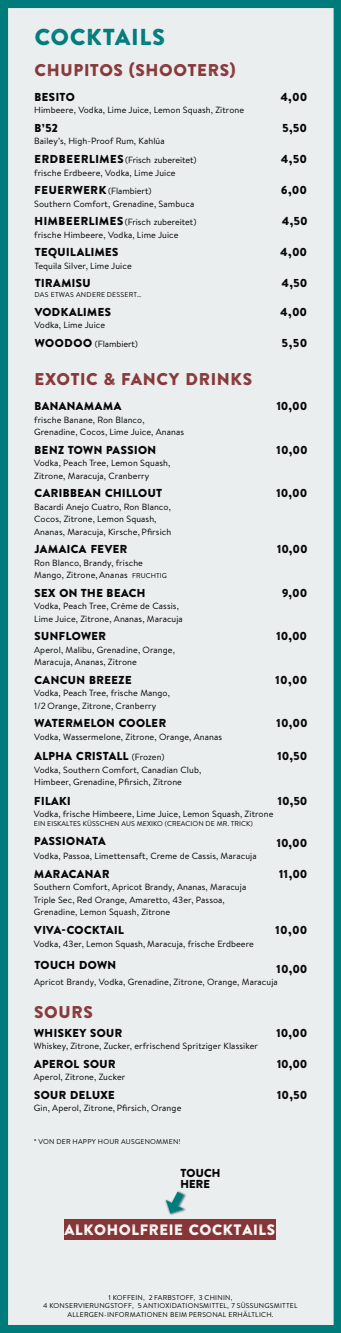
<style>
.page{position:relative;width:341px;height:1333px;background:#fff}
.page>*{position:absolute;margin:0;border:0;box-sizing:border-box;transform-origin:0 0}
.t1{font:23px "Brandon Printed One";letter-spacing:-.005em;color:#007b7b}
.t2{font:17px "Brandon Printed One";color:#873638}
.t3{font:15px "Brandon Printed One";color:#fff}
.t4{font:11.5px "Brandon Printed One";letter-spacing:-.015em;color:#000}
.t5{font:11.5px/11.5px "Brandon Printed One";letter-spacing:-.04em;color:#000}
.t6{font:9px/12.5px "Brandon Text";letter-spacing:.01em;color:#000}
.t7{font:7px/8.6px "Brandon Text";letter-spacing:.03em;color:#000;text-align:center}
.t8{font:7px "Brandon Text";letter-spacing:.01em;color:#000}
.s1{font-family:"Brandon Printed One";font-size:11.5px}
.s2{font-size:7px}
.s3{font-family:"Brandon Text";font-size:9px}
</style>
<div class="page">
<div style="left:0;top:0;width:340px;height:1332px;background:#eaeeee"></div>
<div style="left:64px;top:1218px;width:211px;height:21px;background:#873638"></div>
<img style="left:164px;top:1190px;width:22px;height:25px">
<svg style="left:165px;top:1191px;width:19px;height:22px"></svg>
<h1 class="t1" style="left:34px;top:29px;width:133px">COCKTAILS</h1>
<h2 class="t2" style="left:34px;top:64px;width:203px">CHUPITOS (SHOOTERS)</h2>
<p class="t4" style="left:34px;top:93px;width:42px">BESITO</p>
<p class="t4" style="left:280px;top:93px;width:28px">4,00</p>
<p class="t6" style="left:34px;top:105px;width:211px">Himbeere, Vodka, Lime Juice, Lemon Squash, Zitrone</p>
<p class="t4" style="left:34px;top:124px;width:26px">B’52</p>
<p class="t4" style="left:281px;top:124px;width:26px">5,50</p>
<p class="t6" style="left:34px;top:133px;width:164px;line-height:18.8px">Bailey’s, High-Proof Rum, Kahlúa<br><span class="s1">ERDBEERLIMES</span>(Frisch zubereitet)</p>
<p class="t4" style="left:280px;top:155px;width:28px">4,50</p>
<p class="t6" style="left:34px;top:164px;width:143px;line-height:18.5px">frische Erdbeere, Vodka, Lime Juice<br><span class="s1">FEUERWERK</span> (Flambiert)</p>
<p class="t6" style="left:34px;top:195px;width:163px;line-height:18.5px">Southern Comfort, Grenadine, Sambuca<br><span class="s1">HIMBEERLIMES</span>(Frisch zubereitet)</p>
<p class="t4" style="left:280px;top:186px;width:28px">6,00</p>
<p class="t4" style="left:281px;top:217px;width:27px">4,50</p>
<p class="t6" style="left:34px;top:229px;width:146px">frische Himbeere, Vodka, Lime Juice</p>
<p class="t4" style="left:34px;top:248px;width:86px">TEQUILALIMES</p>
<p class="t4" style="left:280px;top:248px;width:28px">4,00</p>
<p class="t6" style="left:34px;top:260px;width:99px">Tequila Silver, Lime Juice</p>
<p class="t4" style="left:34px;top:279px;width:58px">TIRAMISU</p>
<p class="t4" style="left:281px;top:279px;width:27px">4,50</p>
<p class="t7" style="left:34px;top:291px;width:108px">DAS ETWAS ANDERE DESSERT…</p>
<p class="t4" style="left:34px;top:307px;width:78px">VODKALIMES</p>
<p class="t4" style="left:280px;top:307px;width:28px">4,00</p>
<p class="t6" style="left:34px;top:317px;width:105px;line-height:18.5px">Vodka, Lime Juice<br><span class="s1">WOODOO</span> (Flambiert)</p>
<p class="t4" style="left:281px;top:338px;width:27px">5,50</p>
<h2 class="t2" style="left:34px;top:373px;width:219px">EXOTIC &amp; FANCY DRINKS</h2>
<p class="t4" style="left:34px;top:402px;width:89px">BANANAMAMA</p>
<p class="t4" style="left:276px;top:402px;width:32px">10,00</p>
<p class="t6" style="left:34px;top:414px;width:151px">frische Banane, Ron Blanco,<br>Grenadine, Cocos, Lime Juice, Ananas</p>
<p class="t4" style="left:34px;top:445px;width:124px">BENZ TOWN PASSION</p>
<p class="t4" style="left:276px;top:445px;width:33px">10,00</p>
<p class="t6" style="left:34px;top:458px;width:137px">Vodka, Peach Tree, Lemon Squash,<br>Zitrone, Maracuja, Cranberry</p>
<p class="t4" style="left:34px;top:489px;width:129px">CARIBBEAN CHILLOUT</p>
<p class="t4" style="left:275px;top:489px;width:33px">10,00</p>
<p class="t6" style="left:34px;top:501px;width:138px">Bacardi Anejo Cuatro, Ron Blanco,<br>Cocos, Zitrone, Lemon Squash,<br>Ananas, Maracuja, Kirsche, Pfirsich</p>
<p class="t4" style="left:34px;top:545px;width:95px">JAMAICA FEVER</p>
<p class="t4" style="left:276px;top:545px;width:32px">10,00</p>
<p class="t6" style="left:34px;top:557px;width:134px">Ron Blanco, Brandy, frische<br>Mango, Zitrone,Ananas <span class="s2">FRUCHTIG</span></p>
<p class="t4" style="left:34px;top:588px;width:113px">SEX ON THE BEACH</p>
<p class="t4" style="left:281px;top:588px;width:27px">9,00</p>
<p class="t6" style="left:34px;top:601px;width:150px">Vodka, Peach Tree, Créme de Cassis,<br>Lime Juice, Zitrone, Ananas, Maracuja</p>
<p class="t4" style="left:34px;top:632px;width:73px">SUNFLOWER</p>
<p class="t4" style="left:276px;top:632px;width:32px">10,00</p>
<p class="t6" style="left:34px;top:644px;width:142px">Aperol, Malibu, Grenadine, Orange,<br>Maracuja, Ananas, Zitrone</p>
<p class="t4" style="left:34px;top:675px;width:99px">CANCUN BREEZE</p>
<p class="t4" style="left:275px;top:675px;width:34px">10,00</p>
<p class="t6" style="left:34px;top:688px;width:137px">Vodka, Peach Tree, frische Mango,<br>1/2 Orange, Zitrone, Cranberry</p>
<p class="t4" style="left:34px;top:719px;width:133px">WATERMELON COOLER</p>
<p class="t6" style="left:34px;top:731px;width:189px">Vodka, Wassermelone, Zitrone, Orange, Ananas</p>
<p class="t4" style="left:276px;top:719px;width:33px">10,00</p>
<p class="t4" style="left:34px;top:752px;width:132px">ALPHA CRISTALL <span class="s3">(Frozen)</span></p>
<p class="t4" style="left:276px;top:752px;width:32px">10,50</p>
<p class="t6" style="left:34px;top:764px;width:168px">Vodka, Southern Comfort, Canadian Club,<br>Himbeer, Grenadine, Pfirsich, Zitrone</p>
<p class="t4" style="left:34px;top:796px;width:38px">FILAKI</p>
<p class="t4" style="left:277px;top:796px;width:31px">10,50</p>
<p class="t6" style="left:34px;top:809px;width:240px">Vodka, frische Himbeere, Lime Juice, Lemon Squash, Zitrone</p>
<p class="t8" style="left:34px;top:821px;width:220px">EIN EISKALTES KÜSSCHEN AUS MEXIKO (CREACION DE MR. TRICK)</p>
<p class="t4" style="left:34px;top:836px;width:73px">PASSIONATA</p>
<p class="t4" style="left:276px;top:838px;width:32px">10,00</p>
<p class="t6" style="left:34px;top:851px;width:224px">Vodka, Passoa, Limettensaft, Creme de Cassis, Maracuja</p>
<p class="t4" style="left:34px;top:869px;width:77px">MARACANAR</p>
<p class="t4" style="left:278px;top:869px;width:30px">11,00</p>
<p class="t6" style="left:34px;top:882px;width:213px">Southern Comfort, Apricot Brandy, Ananas, Maracuja<br>Triple Sec, Red Orange, Amaretto, 43er, Passoa,<br>Grenadine, Lemon Squash, Zitrone</p>
<p class="t4" style="left:34px;top:925px;width:91px">VIVA-COCKTAIL</p>
<p class="t4" style="left:275px;top:925px;width:34px">10,00</p>
<p class="t6" style="left:34px;top:938px;width:221px">Vodka, 43er, Lemon Squash, Maracuja, frische Erdbeere</p>
<p class="t4" style="left:34px;top:961px;width:84px">TOUCH DOWN</p>
<p class="t4" style="left:276px;top:964px;width:33px">10,00</p>
<p class="t6" style="left:34px;top:977px;width:245px">Apricot Brandy, Vodka, Grenadine, Zitrone, Orange, Maracuja</p>
<h2 class="t2" style="left:34px;top:1006px;width:61px">SOURS</h2>
<p class="t4" style="left:34px;top:1028px;width:90px">WHISKEY SOUR</p>
<p class="t4" style="left:275px;top:1028px;width:33px">10,00</p>
<p class="t6" style="left:34px;top:1041px;width:225px">Whiskey, Zitrone, Zucker, erfrischend Spritziger Klassiker</p>
<p class="t4" style="left:34px;top:1059px;width:83px">APEROL SOUR</p>
<p class="t4" style="left:276px;top:1059px;width:32px">10,00</p>
<p class="t6" style="left:34px;top:1072px;width:93px">Aperol, Zitrone, Zucker</p>
<p class="t4" style="left:34px;top:1090px;width:82px">SOUR DELUXE</p>
<p class="t4" style="left:276px;top:1090px;width:32px">10,50</p>
<p class="t6" style="left:34px;top:1103px;width:149px">Gin, Aperol, Zitrone, Pfirsich, Orange</p>
<p class="t7" style="left:34px;top:1138px;width:148px">* VON DER HAPPY HOUR AUSGENOMMEN!</p>
<p class="t5" style="left:180px;top:1168px;width:42px">TOUCH<br>HERE</p>
<h3 class="t3" style="left:64px;top:1224px;width:212px">ALKOHOLFREIE COCKTAILS</h3>
<p class="t7" style="left:43px;top:1293px;width:255px">1 KOFFEIN, 2 FARBSTOFF, 3 CHININ,<br>4 KONSERVIERUNGSTOFF, 5 ANTIOXIDATIONSMITTEL, 7 SÜSSUNGSMITTEL<br>ALLERGEN-INFORMATIONEN BEIM PERSONAL ERHÄLTLICH.</p>
</div>
